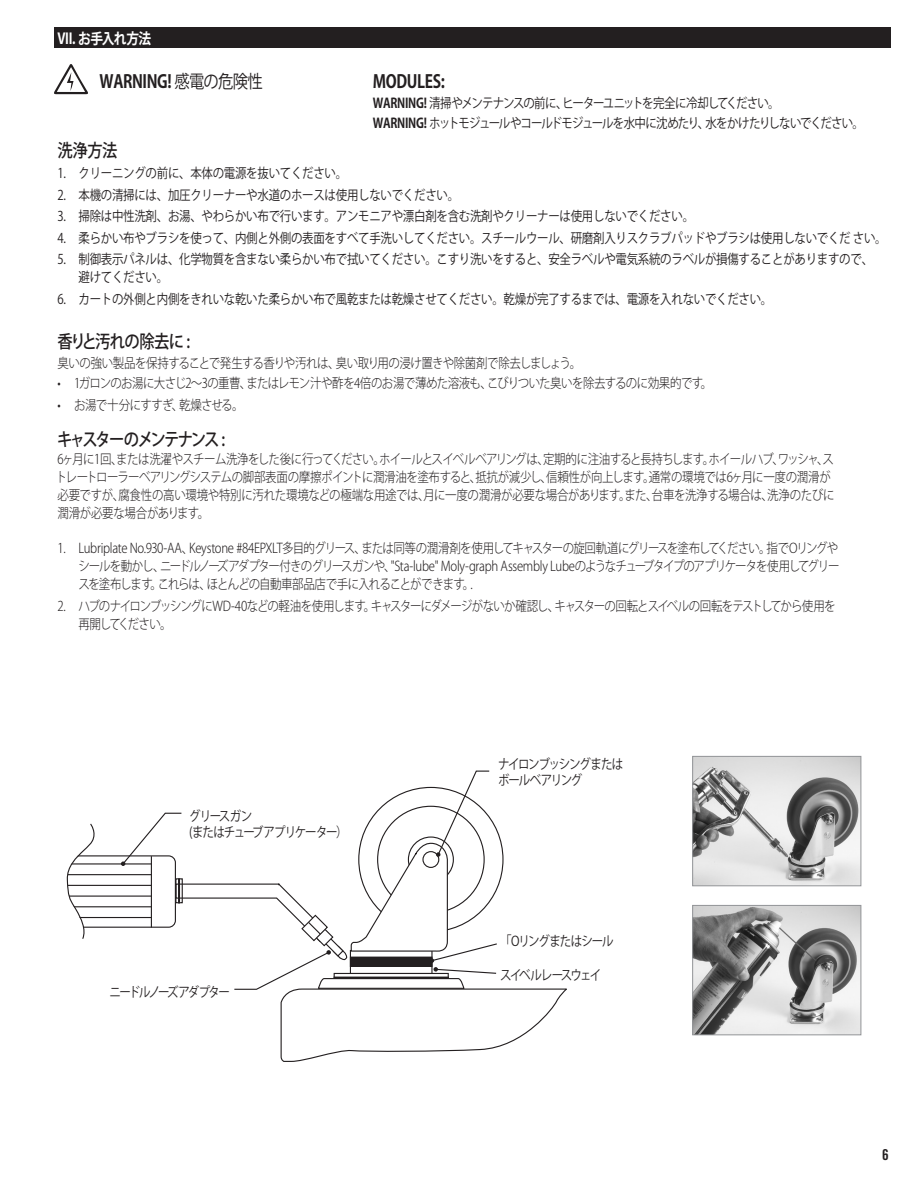
<style>
.page{position:relative;width:918px;height:1188px;background:#fff}
.page>*{position:absolute;margin:0;border:0;box-sizing:border-box;transform-origin:0 0}
.Body{font:700 18px "Koz Go Pro";letter-spacing:-.025em;color:#231f20;scale:.85 1}
.Body-2{font:500 18px "Koz Go Pro";letter-spacing:-.145em;color:#231f20;scale:.85 1}
.Body-3{font:500 18px "Koz Go Pro";letter-spacing:-.045em;color:#231f20;scale:.85 1}
.Body-4{font:500 18px "Koz Go Pro";letter-spacing:-.105em;color:#231f20;scale:.85 1}
.Sub_Head_WHT{font:700 15px "Koz Go Pro";letter-spacing:-.04em;color:#fff;scale:.85 1}
.t1{font:15px "Trade Gothic LT Std Bd Cn 20";color:#231f20}
.Body-5{font:13.5px/18px "Koz Go Pro";letter-spacing:-.025em;color:#231f20;scale:.85 1}
.Body-6{font:300 13.5px/18px "Koz Go Pro";letter-spacing:-.05em;color:#231f20;text-align:justify;scale:.85 1}
.Body-7{font:300 13.5px/18px "Koz Go Pro";letter-spacing:-.025em;color:#231f20;scale:.85 1}
.Body-8{font:300 13.5px/18px "Koz Go Pro";letter-spacing:-.08em;color:#231f20;scale:.85 1}
.Body_with_Bullet{font:300 13.5px "Koz Go Pro";letter-spacing:-.05em;color:#231f20;scale:.85 1}
.Body-9{font:13.5px/16.5px "Koz Go Pro";letter-spacing:-.085em;color:#231f20;scale:.85 1}
.Body-10{font:13.5px "Koz Go Pro";letter-spacing:-.08em;color:#231f20;scale:.85 1}
.Body-11{font:13.5px/16.5px "Koz Go Pro";letter-spacing:-.105em;color:#231f20;scale:.85 1}
.Body-12{font:13.5px "Koz Go Pro";letter-spacing:-.145em;color:#231f20;scale:.85 1}
.Body-13{font:13.5px "Koz Go Pro";letter-spacing:-.15em;color:#231f20;scale:.85 1}
.s1{font-weight:400}
.s2{font-weight:700}
</style>
<div class="page">
<img style="left:694px;top:758px;width:165px;height:126px">
<div style="left:692px;top:756px;width:169px;height:130px;border:1px solid #939598"></div>
<img style="left:694px;top:907px;width:165px;height:126px">
<div style="left:692px;top:905px;width:169px;height:130px;border:1px solid #939598"></div>
<svg style="left:66px;top:770px;width:501px;height:292px"></svg>
<div style="left:54px;top:27px;width:837px;height:20px;background:#231f20"></div>
<svg style="left:54px;top:64px;width:34px;height:30px"></svg>
<p class="Sub_Head_WHT" style="left:58px;top:28px;width:112px">VII. お手入れ方法</p>
<p class="Body" style="left:100px;top:70px;width:194px">WARNING! <span class="s1">感電の危険性</span></p>
<p class="Body" style="left:373px;top:70px;width:86px">MODULES:</p>
<p class="Body-9" style="left:373px;top:95px;width:480px"><span class="s2">WARNING!</span> 清掃やメンテナンスの前に、ヒーターユニットを完全に冷却してください。</p>
<p class="Body-10" style="left:373px;top:114px;width:579px"><span class="s2">WARNING!</span> ホットモジュールやコールドモジュールを水中に沈めたり、水をかけたりしないでください。</p>
<p class="Body-4" style="left:58px;top:139px;width:72px">洗浄方法</p>
<p class="Body-5" style="left:58px;top:165px;width:342px">1. クリーニングの前に、本体の電源を抜いてください。</p>
<p class="Body-5" style="left:58px;top:186px;width:474px">2. 本機の清掃には、加圧クリーナーや水道のホースは使用しないでください。</p>
<p class="Body-5" style="left:58px;top:208px;width:750px">3. 掃除は中性洗剤、お湯、やわらかい布で行います。アンモニアや漂白剤を含む洗剤やクリーナーは使用しないでください。</p>
<p class="Body-5" style="left:58px;top:229px;width:977px">4. 柔らかい布やブラシを使って、内側と外側の表面をすべて手洗いしてください。スチールウール、研磨剤入りスクラブパッドやブラシは使用しないでくだ さい。</p>
<p class="Body-5" style="left:79px;top:251px;width:936px;text-indent:-21px">5. 制御表示パネルは、化学物質を含まない柔らかい布で拭いてください。こすり洗いをすると、安全ラベルや電気系統のラベルが損傷することがありますので、避けてください。</p>
<p class="Body-5" style="left:58px;top:290px;width:843px">6. カートの外側と内側をきれいな乾いた柔らかい布で風乾または乾燥させてください。乾燥が完了するまでは、電源を入れないでください。</p>
<p class="Body-3" style="left:58px;top:330px;width:158px">香りと汚れの除去に :</p>
<p class="Body-6" style="left:58px;top:354px;width:618px">臭いの強い製品を保持することで発生する香りや汚れは、臭い取り用の浸け置きや除菌剤で除去しましょう。</p>
<p class="Body_with_Bullet" style="left:58px;top:374px;width:772px">• 1ガロンのお湯に大さじ2～3の重曹、またはレモン汁や酢を4倍のお湯で薄めた溶液も、こびりついた臭いを除去するのに効果的です。</p>
<p class="Body_with_Bullet" style="left:58px;top:397px;width:220px">• お湯で十分にすすぎ、乾燥させる。</p>
<p class="Body-2" style="left:57px;top:428px;width:199px">キャスターのメンテナンス :</p>
<p class="Body-7" style="left:56px;top:450px;width:918px">6ヶ月に1回、または洗濯やスチーム洗浄をした後に行ってください。ホイールとスイベルベアリングは、定期的に注油すると長持ちします。ホイールハブ、ワッシャ、ストレートローラーベアリングシステムの脚部表面の摩擦ポイントに潤滑油を塗布すると、抵抗が減少し、信頼性が向上します。通常の環境では6ヶ月に一度の潤滑が必要ですが、腐食性の高い環境や特別に汚れた環境などの極端な用途では、月に一度の潤滑が必要な場合があります。また、台車を洗浄する場合は、洗浄のたびに潤滑が必要な場合があります。</p>
<p class="Body-6" style="left:79px;top:540px;width:897px;text-indent:-21px">1. Lubriplate No.930-AA、Keystone #84EPXLT多目的グリース、または同等の潤滑剤を使用してキャスターの旋回軌道にグリースを塗布してください。指でOリングやシールを動かし、ニードルノーズアダプター付きのグリースガンや、"Sta-lube" Moly-graph Assembly Lubeのようなチューブタイプのアプリケータを使用してグリースを塗布します。これらは、ほとんどの自動車部品店で手に入れることができます。.</p>
<p class="Body-8" style="left:79px;top:597px;width:892px;text-indent:-21px">2. ハブのナイロンブッシングにWD-40などの軽油を使用します。キャスターにダメージがないか確認し、キャスターの回転とスイベルの回転をテストしてから使用を再開してください。</p>
<p class="Body-9" style="left:189px;top:808px;width:188px">グリースガン<br>(またはチューブアプリケーター）</p>
<p class="Body-12" style="left:110px;top:983px;width:143px">ニードルノーズアダプター</p>
<p class="Body-11" style="left:498px;top:756px;width:149px">ナイロンブッシングまたはボールベアリング</p>
<p class="Body-10" style="left:500px;top:932px;width:135px">「Oリングまたはシール</p>
<p class="Body-13" style="left:500px;top:966px;width:120px">スイベルレースウェイ</p>
<p class="t1" style="left:882px;top:1145px;width:8px">6</p>
</div>
